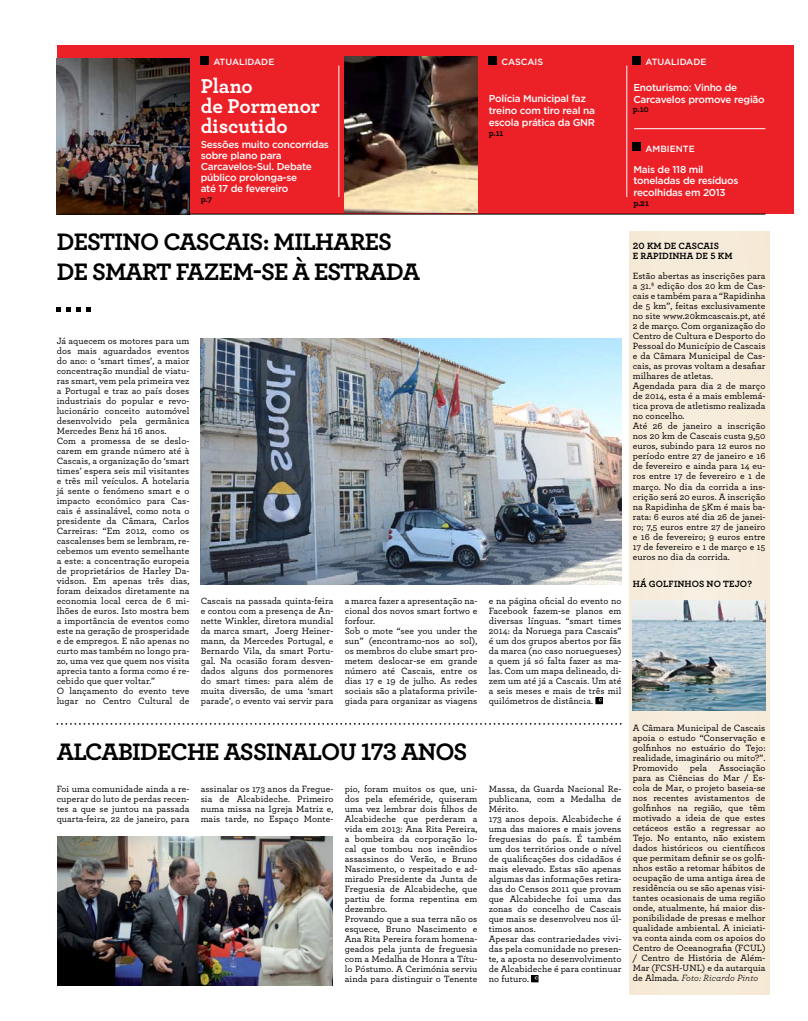
<style>
.page{position:relative;width:808px;height:1021px;background:#fff}
.page>*{position:absolute;margin:0;border:0;box-sizing:border-box;transform-origin:0 0}
.t1{font:700 25px "Archer";letter-spacing:-.03em;color:#000}
.t2{font:700 21px/20px "Archer";color:#fff}
.t3{font:500 10px/11px "Gotham";letter-spacing:-.025em;color:#fff}
.t4{font:500 9.5px/10px "Archer";letter-spacing:.01em;color:#000}
.t5{font:700 9.5px/10px "Archer";letter-spacing:.01em;color:#000}
.t6{font:500 9px "Gotham";color:#fff}
.t7{font:700 9px "Archer";color:#000}
.s1{font-weight:400;font-style:italic}
</style>
<div class="page">
<div style="left:57px;top:45px;width:737px;height:169px;background:#ec2027"></div>
<div style="left:201px;top:56px;width:8px;height:9px;background:#000"></div>
<div style="left:489px;top:56px;width:8px;height:9px;background:#000"></div>
<hr style="left:339px;top:66px;width:1px;height:131px;background:#fff">
<hr style="left:627px;top:66px;width:1px;height:131px;background:#fff">
<div style="left:633px;top:56px;width:8px;height:9px;background:#000"></div>
<hr style="left:634px;top:128px;width:131px;height:1px;background:#fff">
<img style="left:57px;top:58px;width:132px;height:156px">
<div style="left:633px;top:143px;width:8px;height:8px;background:#000"></div>
<svg style="left:57px;top:307px;width:4px;height:4px"></svg>
<svg style="left:67px;top:307px;width:4px;height:4px"></svg>
<svg style="left:77px;top:307px;width:14px;height:4px"></svg>
<img style="left:201px;top:339px;width:420px;height:245px">
<div style="left:595px;top:697px;width:7px;height:7px;border:1px solid #000"></div>
<svg style="left:596px;top:697px;width:6px;height:6px"></svg>
<img style="left:57px;top:836px;width:276px;height:149px">
<div style="left:531px;top:975px;width:7px;height:7px;border:1px solid #000"></div>
<svg style="left:532px;top:975px;width:6px;height:6px"></svg>
<div style="left:630px;top:231px;width:140px;height:763px;background:#f6ebda"></div>
<hr style="left:57px;top:214px;width:708px;height:1px;background:#000">
<img style="left:345px;top:57px;width:132px;height:155px">
<svg style="left:57px;top:723px;width:564px;height:1px"></svg>
<img style="left:633px;top:600px;width:132px;height:110px">
<p class="t6" style="left:213px;top:56px;width:42px">ATUALIDADE</p>
<p class="t6" style="left:501px;top:56px;width:42px">CASCAIS</p>
<p class="t6" style="left:645px;top:56px;width:42px">ATUALIDADE</p>
<p class="t3" style="left:633px;top:81px;width:133px;line-height:12px">Enoturismo: Vinho de<br>Carcavelos promove região</p>
<h2 class="t2" style="left:201px;top:75px;width:121px">PLANO<br>DE PORMENOR<br>DISCUTIDO</h2>
<p class="t3" style="left:489px;top:92px;width:108px;line-height:12px">Polícia Municipal faz treino com tiro real na escola prática da GNR</p>
<p class="t7" style="left:489px;top:125px;width:16px">P.11</p>
<p class="t7" style="left:633px;top:101px;width:18px">P.10</p>
<p class="t3" style="left:201px;top:139px;width:130px">Sessões muito concorridas sobre plano para<br>Carcavelos-Sul. Debate público prolonga-se<br>até 17 de fevereiro</p>
<p class="t7" style="left:201px;top:192px;width:13px">P.7</p>
<h1 class="t1" style="left:57px;top:222px;width:59px">DESTINO</h1>
<h1 class="t1" style="left:163px;top:222px;width:127px">CASCAIS: MILHA</h1>
<h1 class="t1" style="left:350px;top:222px;width:43px">RES</h1>
<h1 class="t1" style="left:57px;top:252px;width:136px">DE SMART FAZEM</h1>
<h1 class="t1" style="left:253px;top:252px;width:164px">-SE À ESTRADA</h1>
<p class="t4" style="left:57px;top:335px;width:134px">Já aquecem os motores para um dos mais aguardados eventos do ano: o ‘smart times’, a maior concentração mundial de viatu&shy;ras smart, vem pela primeira vez a Portugal e traz ao país doses industriais do popular e revo&shy;lucionário conceito automóvel desenvolvido pela germânica<br>Mercedes Benz há 16 anos.<br>Com a promessa de se deslo&shy;carem em grande número até à<br>Cascais, a organização do ‘smart times’ espera seis mil visitantes e três mil veículos. A hotelaria já sente o fenómeno smart e o impacto económico para Cas&shy;cais é assinalável, como nota o presidente da Câmara, Carlos<br>Carreiras: “Em 2012, como os cascalenses bem se lembram, re&shy;cebemos um evento semelhante a este: a concentração europeia de proprietários de Harley Da&shy;vidson. Em apenas três dias, foram deixados diretamente na economia local cerca de 6 mi&shy;lhões de euros. Isto mostra bem a importância de eventos como este na geração de prosperidade e de empregos. E não apenas no curto mas também no longo pra&shy;zo, uma vez que quem nos visita aprecia tanto a forma como é re&shy;cebido que quer voltar.”<br>O lançamento do evento teve lugar no Centro Cultural de</p>
<p class="t4" style="left:201px;top:595px;width:134px;text-align:justify">Cascais na passada quinta-feira e contou com a presença de An&shy;nette Winkler, diretora mundial da marca smart, Joerg Heiner&shy;mann, da Mercedes Portugal, e Bernardo Vila, da smart Portu&shy;gal. Na ocasião foram desven&shy;dados alguns dos pormenores do smart times: para além de muita diversão, de uma ‘smart parade’, o evento vai servir para</p>
<p class="t4" style="left:345px;top:595px;width:134px">a marca fazer a apresentação na&shy;cional dos novos smart fortwo e forfour.<br>Sob o mote “see you under the sun” (encontramo-nos ao sol), os membros do clube smart pro&shy;metem deslocar-se em grande número até Cascais, entre os dias 17 e 19 de julho. As redes sociais são a plataforma privile&shy;giada para organizar as viagens</p>
<p class="t4" style="left:489px;top:595px;width:134px;text-align:justify">e na página oficial do evento no Facebook fazem-se planos em diversas línguas. “smart times 2014: da Noruega para Cascais” é um dos grupos abertos por fãs da marca (no caso noruegueses) a quem já só falta fazer as ma&shy;las. Com um mapa delineado, di&shy;zem um até já a Cascais. Um até a seis meses e mais de três mil quilómetros de distância.</p>
<h1 class="t1" style="left:57px;top:731px;width:31px">ALCABI</h1>
<h1 class="t1" style="left:140px;top:731px;width:34px">DECHE</h1>
<h1 class="t1" style="left:224px;top:731px;width:59px">ASSINALOU</h1>
<h1 class="t1" style="left:361px;top:731px;width:59px">173 ANO</h1>
<h1 class="t1" style="left:453px;top:731px;width:15px">S</h1>
<p class="t4" style="left:57px;top:783px;width:134px;text-align:justify">Foi uma comunidade ainda a re&shy;cuperar do luto de perdas recen&shy;tes a que se juntou na passada quarta-feira, 22 de janeiro, para</p>
<p class="t4" style="left:201px;top:783px;width:134px;text-align:justify">assinalar os 173 anos da Fregue&shy;sia de Alcabideche. Primeiro numa missa na Igreja Matriz e, mais tarde, no Espaço Monte-</p>
<p class="t4" style="left:345px;top:783px;width:134px">pio, foram muitos os que, uni&shy;dos pela efeméride, quiseram uma vez lembrar dois filhos de<br>Alcabideche que perderam a vida em 2013: Ana Rita Pereira, a bombeira da corporação lo&shy;cal que tombou nos incêndios assassinos do Verão, e Bruno<br>Nascimento, o respeitado e ad&shy;mirado Presidente da Junta de<br>Freguesia de Alcabideche, que partiu de forma repentina em dezembro.<br>Provando que a sua terra não os esquece, Bruno Nascimento e<br>Ana Rita Pereira foram homena&shy;geados pela junta de freguesia com a Medalha de Honra a Títu&shy;lo Póstumo. A Cerimónia serviu ainda para distinguir o Tenente</p>
<p class="t4" style="left:489px;top:783px;width:134px">Massa, da Guarda Nacional Re&shy;publicana, com a Medalha de<br>Mérito.<br>173 anos depois. Alcabideche é uma das maiores e mais jovens freguesias do país. É também um dos territórios onde o nível de qualificações dos cidadãos é mais elevado. Estas são apenas algumas das informações retira&shy;das do Censos 2011 que provam que Alcabideche foi uma das zonas do concelho de Cascais que mais se desenvolveu nos úl&shy;timos anos.<br>Apesar das contrariedades vivi&shy;das pela comunidade no presen&shy;te, a aposta no desenvolvimento de Alcabideche é para continuar no futuro.</p>
<p class="t6" style="left:645px;top:143px;width:49px">AMBIENTE</p>
<p class="t3" style="left:633px;top:164px;width:107px">Mais de 118 mil toneladas de resíduos</p>
<p class="t3" style="left:633px;top:187px;width:93px">recolhidas em 2013</p>
<p class="t7" style="left:633px;top:196px;width:17px">P.21</p>
<p class="t5" style="left:633px;top:240px;width:88px">20 KM DE CASCAIS<br>E RAPI</p>
<p class="t5" style="left:662px;top:250px;width:14px">DINHA</p>
<p class="t5" style="left:696px;top:250px;width:38px">DE 5 KM</p>
<p class="t4" style="left:633px;top:271px;width:134px">Estão abertas as inscrições para a 31.ª edição dos 20 km de Cas&shy;cais e também para a “Rapidinha de 5 km”, feitas exclusivamente no site www.20kmcascais.pt, até<br>2 de março. Com organização do<br>Centro de Cultura e Desporto do<br>Pessoal do Município de Cascais e da Câmara Municipal de Cas&shy;cais, as provas voltam a desafiar milhares de atletas.<br>Agendada para dia 2 de março de 2014, esta é a mais emblemá&shy;tica prova de atletismo realizada no concelho.<br>Até 26 de janeiro a inscrição nos 20 km de Cascais custa 9,50 euros, subindo para 12 euros no período entre 27 de janeiro e 16 de fevereiro e ainda para 14 eu&shy;ros entre 17 de fevereiro e 1 de março. No dia da corrida a ins&shy;crição será 20 euros. A inscrição na Rapidinha de 5Km é mais ba&shy;rata: 6 euros até dia 26 de janei&shy;ro; 7,5 euros entre 27 de janeiro e 16 de fevereiro; 9 euros entre<br>17 de fevereiro e 1 de março e 15 euros no dia da corrida.</p>
<p class="t5" style="left:633px;top:578px;width:24px">HÁ GOLFINHO</p>
<p class="t5" style="left:699px;top:578px;width:37px">S NO TEJO</p>
<p class="t5" style="left:747px;top:578px;width:6px">?</p>
<p class="t4" style="left:633px;top:722px;width:134px;text-align:justify">A Câmara Municipal de Cascais apoia o estudo “Conservação e golfinhos no estuário do Tejo: realidade, imaginário ou mito?”.<br>Promovido pela Associação para as Ciências do Mar / Es&shy;cola de Mar, o projeto baseia-se nos recentes avistamentos de golfinhos na região, que têm motivado a ideia de que estes cetáceos estão a regressar ao Tejo. No entanto, não existem dados históricos ou científicos que permitam definir se os golfi&shy;nhos estão a retomar hábitos de ocupação de uma antiga área de residência ou se são apenas visi&shy;tantes ocasionais de uma região onde, atualmente, há maior dis&shy;ponibilidade de presas e melhor qualidade ambiental. A iniciati&shy;va conta ainda com os apoios do Centro de Oceanografia (FCUL) / Centro de História de Além-Mar (FCSH-UNL) e da autarquia de Almada. <span class="s1">Foto: Ricardo Pinto</span></p>
</div>
